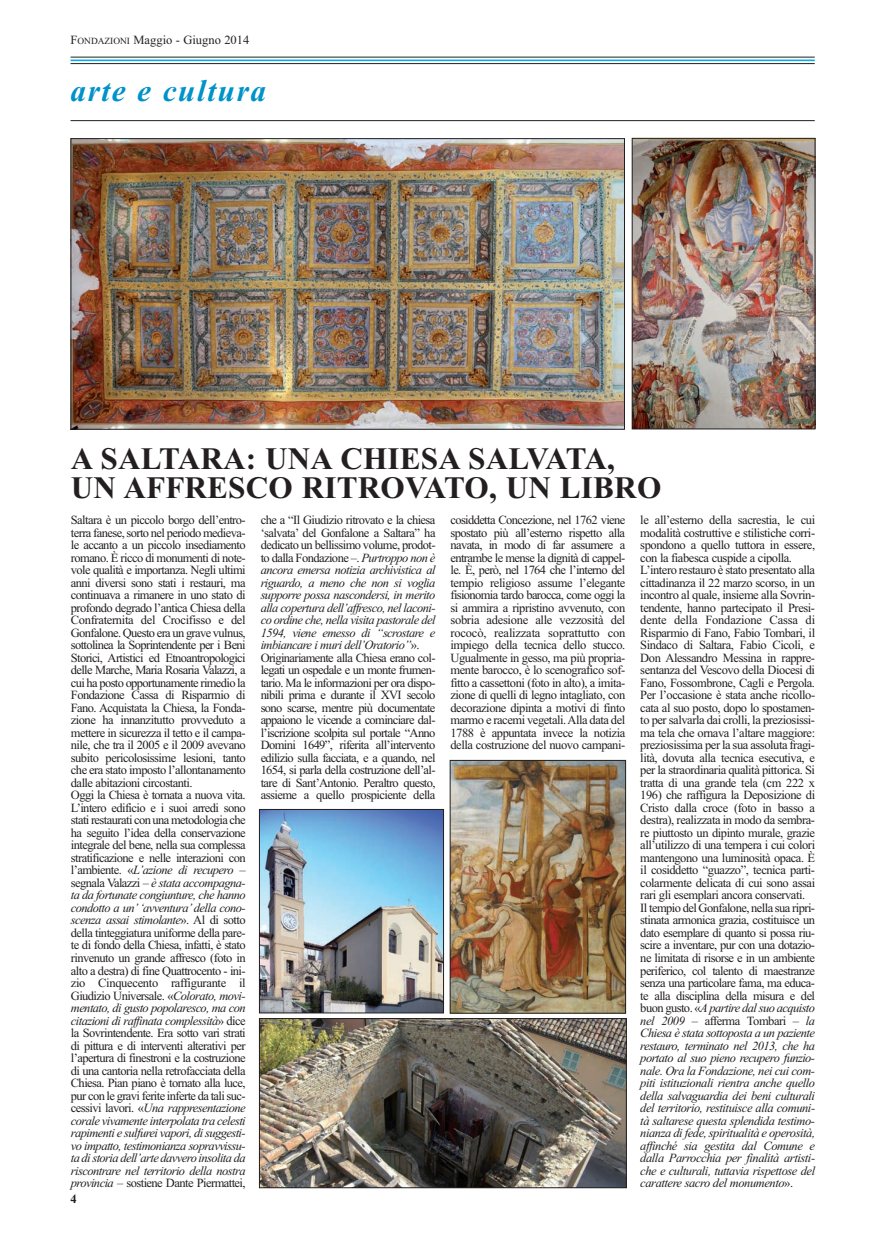
<style>
.page{position:relative;width:886px;height:1241px;background:#fff}
.page>*{position:absolute;margin:0;border:0;box-sizing:border-box;transform-origin:0 0}
.t1{font:700 31.25px/28.8px "Times New Roman";letter-spacing:.005em;color:#231f20}
.t2{font:italic 700 31.25px "Times New Roman";letter-spacing:.05em;color:#0092c8}
.t3{font:12.5px/12.5px "Times New Roman";letter-spacing:-.045em;color:#231f20}
.t4{font:12.5px "Times New Roman";color:#231f20}
.t5{font:700 12.5px "Times New Roman";color:#231f20}
.s1{font-size:9.38px}
.s2{font-style:italic}
</style>
<div class="page">
<hr style="left:71px;top:60px;width:744px;height:1px;background:#00aeef">
<hr style="left:71px;top:57px;width:744px;height:1px;background:#231f20">
<hr style="left:71px;top:63px;width:744px;height:1px;background:#231f20">
<hr style="left:71px;top:120px;width:744px;height:1px;background:#231f20">
<img style="left:70px;top:138px;width:555px;height:291px">
<div style="left:71px;top:138px;width:553px;height:291px;border:1px solid #231f20"></div>
<img style="left:634px;top:140px;width:179px;height:287px">
<div style="left:632px;top:138px;width:183px;height:291px;border:1px solid #231f20"></div>
<img style="left:452px;top:762px;width:172px;height:249px">
<div style="left:450px;top:760px;width:176px;height:253px;border:1px solid #231f20"></div>
<img style="left:261px;top:1020px;width:363px;height:165px">
<div style="left:259px;top:1018px;width:367px;height:169px;border:1px solid #231f20"></div>
<img style="left:261px;top:811px;width:181px;height:199px">
<div style="left:259px;top:809px;width:185px;height:203px;border:1px solid #231f20"></div>
<p class="t4" style="left:71px;top:36px;width:180px">F<span class="s1">ONDAZIONI</span> Maggio - Giugno 2014</p>
<h1 class="t2" style="left:71px;top:79px;width:197px">arte e cultura</h1>
<h1 class="t1" style="left:71px;top:448px;width:592px">A SALTARA: UNA CHIESA SALVATA,<br>UN AFFRESCO RITROVATO, UN LIBRO</h1>
<p class="t3" style="left:71px;top:515px;width:176px">Saltara è un piccolo borgo dell’entro&shy;terra fanese, sorto nel periodo medieva&shy;le accanto a un piccolo insediamento romano. È ricco di monumenti di note&shy;vole qualità e importanza. Negli ultimi anni diversi sono stati i restauri, ma continuava a rimanere in uno stato di profondo degrado l’antica Chiesa della Confraternita del Crocifisso e del Gonfalone. Questo era un grave vulnus, sottolinea la Soprintendente per i Beni Storici, Artistici ed Etno antropologici delle Marche, Maria Rosaria Valazzi, a cui ha posto opportunamente rimedio la Fondazione Cassa di Risparmio di Fano. Ac quistata la Chiesa, la Fonda - zione ha innanzitutto provveduto a mettere in sicurezza il tetto e il campa&shy;nile, che tra il 2005 e il 2009 avevano subito pericolosissime lesioni, tanto che era stato imposto l’allontanamento dalle abitazioni circostanti.<br>Oggi la Chiesa è tornata a nuova vita.<br>L’intero edificio e i suoi arredi sono stati restaurati con una metodologia che ha seguito l’idea della conservazione integrale del bene, nella sua complessa stratificazione e nelle interazioni con l’ambiente. «<span class="s2">L’azione di recupero</span> – segnala Valazzi – <span class="s2">è stata accompagna&shy;ta da fortunate congiunture, che hanno condotto a un’ ‘avventura’ della cono&shy;scenza assai stimolante</span>». Al di sotto della tinteggiatura uniforme della pare&shy;te di fondo della Chiesa, infatti, è stato rinvenuto un grande affresco (foto in alto a destra) di fine Quattrocento - ini&shy;zio Cinque cento raffigurante il Giudizio Univer sale. «<span class="s2">Colorato, movi&shy;mentato, di gusto popolaresco, ma con citazioni di raffinata complessità</span>» dice la Sovrin tendente. Era sotto vari strati di pittura e di interventi alterativi per l’apertura di finestroni e la costruzione di una cantoria nella retrofacciata della Chiesa. Pian piano è tornato alla luce, pur con le gravi ferite inferte da tali suc&shy;cessivi lavori. «<span class="s2">Una rappresentazione corale vivamente interpolata tra celesti rapimenti e sulfurei vapori, di suggesti&shy;vo impatto, testimonianza sopravvissu&shy;ta di storia dell’arte davvero insolita da riscontrare nel territorio della nostra provincia</span> – sostiene Dante Piermattei,</p>
<p class="t3" style="left:261px;top:515px;width:176px">che a “Il Giudizio ritrovato e la chiesa ‘salvata’ del Gonfalone a Saltara” ha dedicato un bellissimo volume, prodot&shy;to dalla Fondazione –. <span class="s2">Purtroppo non è ancora emersa notizia archivistica al riguardo, a meno che non si voglia supporre possa nascondersi, in merito alla copertura dell’affresco, nel laconi&shy;co ordine che, nella visita pastorale del 1594, viene emesso di “scrostare e imbiancare i muri dell’Oratorio”</span>».<br>Originariamente alla Chiesa erano col&shy;legati un ospedale e un monte frumen&shy;tario. Ma le informazioni per ora dispo&shy;nibili prima e durante il XVI secolo sono scarse, mentre più documentate appaiono le vicende a cominciare dal&shy;l’iscrizione scolpita sul portale “Anno Domini 1649”, riferita all’intervento edilizio sulla facciata, e a quando, nel 1654, si parla della costruzione dell’al&shy;tare di Sant’An tonio. Peraltro questo, assieme a quello prospiciente della</p>
<p class="t3" style="left:450px;top:515px;width:176px;text-align:justify">cosiddetta Concezio ne, nel 1762 viene spostato più all’esterno rispetto alla navata, in modo di far assumere a entrambe le mense la dignità di cappel&shy;le. È, però, nel 1764 che l’interno del tempio religioso assume l’elegante fisionomia tardo barocca, come oggi la si ammira a ripristino avvenuto, con sobria adesione alle vezzosità del rococò, realizzata soprattutto con impiego della tecnica dello stucco.<br>Ugualmente in gesso, ma più propria&shy;mente barocco, è lo scenografico sof&shy;fitto a cassettoni (foto in alto), a imita&shy;zione di quelli di legno intagliato, con decorazione dipinta a motivi di finto marmo e racemi vegetali. Alla data del 1788 è appuntata invece la notizia della costruzione del nuovo campani-</p>
<p class="t3" style="left:640px;top:515px;width:176px">le all’esterno della sacrestia, le cui modalità costruttive e stilistiche corri&shy;spondono a quello tuttora in essere, con la fiabesca cuspide a cipolla.<br>L’intero restauro è stato presentato alla cittadinanza il 22 marzo scorso, in un incontro al quale, insieme alla Sovrin - tendente, hanno partecipato il Presi - dente della Fondazione Cassa di Rispar mio di Fano, Fabio Tombari, il Sindaco di Saltara, Fabio Cicoli, e Don Alessandro Messina in rappre&shy;sentanza del Vescovo della Diocesi di Fano, Fossombrone, Cagli e Pergola.<br>Per l’occasione è stata anche ricollo&shy;cata al suo posto, dopo lo spostamen&shy;to per salvarla dai crolli, la preziosissi&shy;ma tela che ornava l’altare maggiore: preziosissima per la sua assoluta fragi&shy;lità, dovuta alla tecnica esecutiva, e per la straordinaria qualità pittorica. Si tratta di una grande tela (cm 222 x 196) che raffigura la Deposizione di Cristo dalla croce (foto in basso a destra), realizzata in modo da sembra&shy;re piuttosto un dipinto murale, grazie all’utilizzo di una tempera i cui colori mantengono una luminosità opaca. È il cosiddetto “guazzo”, tecnica parti&shy;colarmente delicata di cui sono assai rari gli esemplari ancora conservati.<br>Il tempio del Gonfalone, nella sua ripri&shy;stinata armonica grazia, costituisce un dato esemplare di quanto si possa riu&shy;scire a inventare, pur con una dotazio&shy;ne limitata di risorse e in un ambiente periferico, col talento di maestranze senza una particolare fama, ma educa&shy;te alla disciplina della misura e del buon gusto. «<span class="s2">A partire dal suo acquisto nel 2009</span> – afferma Tombari – <span class="s2">la Chiesa è stata sottoposta a un paziente restauro, terminato nel 2013, che ha portato al suo pieno recupero funzio&shy;nale. Ora la Fondazione, nei cui com&shy;piti istituzionali rientra anche quello della salvaguardia dei beni culturali del territorio, restituisce alla comuni&shy;tà saltarese questa splendida testimo&shy;nianza di fede, spiritualità e operosità, affinché sia gestita dal Comune e dalla Parrocchia per finalità artisti&shy;che e culturali, tuttavia rispettose del carattere sacro del monumento</span>».</p>
<p class="t5" style="left:71px;top:1194px;width:8px">4</p>
</div>
